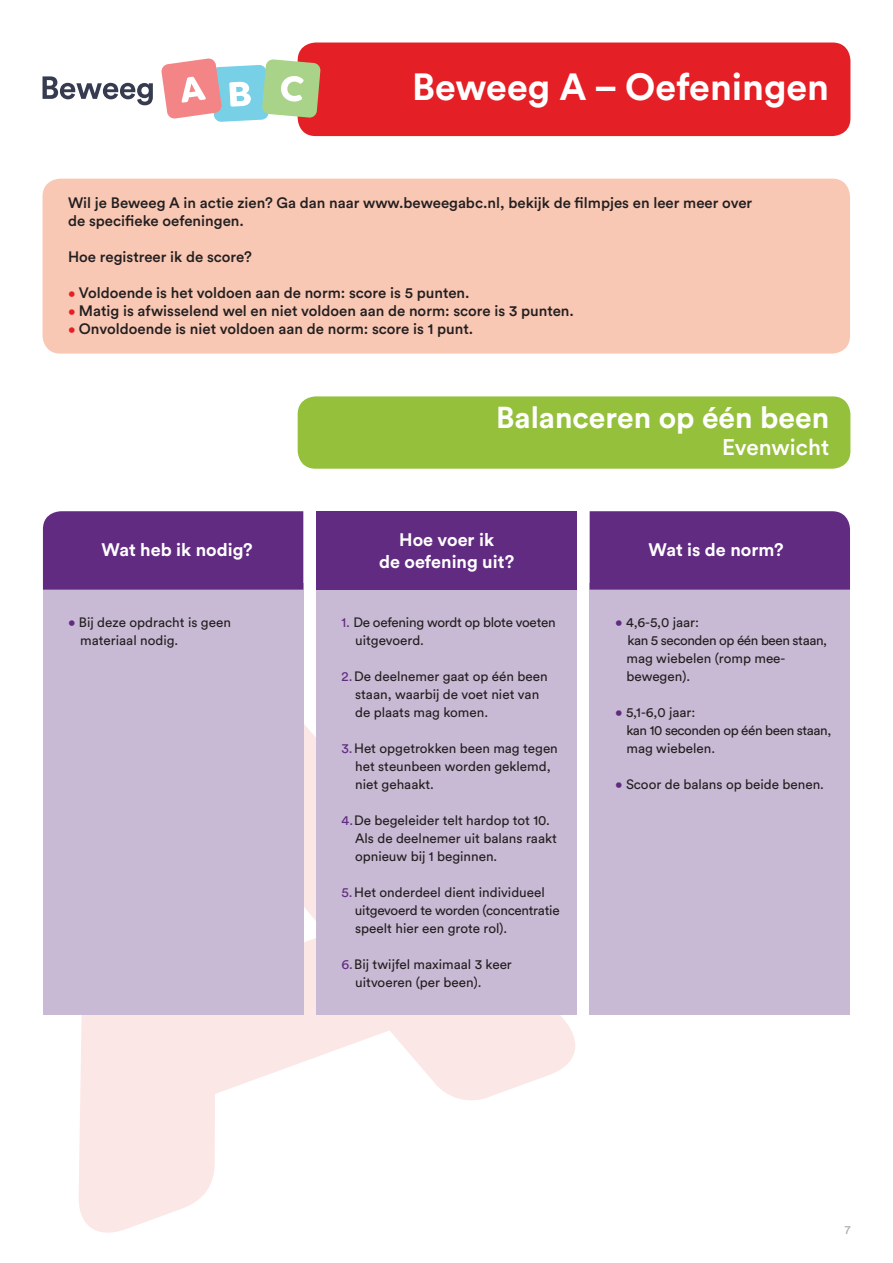
<style>
.page{position:relative;width:893px;height:1263px;background:#fff}
.page>*{position:absolute;margin:0;border:0;box-sizing:border-box;transform-origin:0 0}
.t1{font:700 37.5px "Circular Std";color:#fff}
.t2{font:700 30px "Circular Std";color:#fff}
.t3{font:500 22.5px "Circular Std";color:#fff}
.t4{font:700 18px/22.5px "Circular Std";color:#fff;text-align:center}
.t5{font:500 15px/18px "Circular Std";color:#231f20}
.t6{font:13.5px/18px "Circular Std";color:#231f20}
.t7{font:13.5px/18px "Circular Std";letter-spacing:-.03em;color:#231f20}
.t8{font:13.5px/18px "Circular Std";letter-spacing:-.02em;color:#231f20}
.t9{font:12px "Circular Std";color:#a8a9ad}
.s1{font-weight:400;font-size:13.5px;color:#e41f25}
.s2{color:#612b81}
</style>
<div class="page">
<svg style="left:79px;top:622px;width:498px;height:611px"></svg>
<div style="left:43px;top:583px;width:260px;height:432px;background:#c8bad4"></div>
<div style="left:43px;top:511px;width:260px;height:79px;background:#612b81"></div>
<div style="left:316px;top:583px;width:260px;height:432px;background:#c8bad4"></div>
<div style="left:316px;top:511px;width:260px;height:79px;background:#612b81"></div>
<div style="left:590px;top:583px;width:260px;height:432px;background:#c8bad4"></div>
<div style="left:590px;top:511px;width:260px;height:79px;background:#612b81"></div>
<div style="left:298px;top:396px;width:552px;height:73px;background:#95c03c;border-radius:18px"></div>
<div style="left:298px;top:43px;width:552px;height:93px;background:#e41f25;border-radius:18px"></div>
<svg style="left:43px;top:76px;width:110px;height:29px"></svg>
<svg style="left:161px;top:58px;width:160px;height:64px"></svg>
<div style="left:43px;top:179px;width:807px;height:175px;background:#f9c8b4;border-radius:18px"></div>
<h1 class="t1" style="left:412px;top:63px;width:419px">Beweeg A – Oefeningen</h1>
<p class="t5" style="left:68px;top:193px;width:686px">Wil je Beweeg A in actie zien? Ga dan naar www.beweegabc.nl, bekijk de filmpjes en leer meer over de specifieke oefeningen.</p>
<p class="t5" style="left:68px;top:247px;width:185px">Hoe registreer ik de score?</p>
<p class="t5" style="left:68px;top:283px;width:403px"><span class="s1">•</span> Voldoende is het voldoen aan de norm: score is 5 punten.</p>
<p class="t5" style="left:68px;top:301px;width:507px"><span class="s1">•</span> Matig is afwisselend wel en niet voldoen aan de norm: score is 3 punten.</p>
<p class="t5" style="left:68px;top:319px;width:407px"><span class="s1">•</span> Onvoldoende is niet voldoen aan de norm: score is 1 punt.</p>
<h2 class="t2" style="left:496px;top:398px;width:334px">Balanceren op één been</h2>
<h3 class="t3" style="left:722px;top:433px;width:109px">Evenwicht</h3>
<h3 class="t4" style="left:102px;top:538px;width:153px">Wat heb ik nodig?</h3>
<h3 class="t4" style="left:379px;top:528px;width:137px">Hoe voer ik<br>de oefening uit?</h3>
<h3 class="t4" style="left:648px;top:538px;width:137px">Wat is de norm?</h3>
<p class="t6" style="left:80px;top:613px;width:152px;text-indent:-12px"><span class="s2">•</span> Bij deze opdracht is geen materiaal nodig.</p>
<p class="t8" style="left:355px;top:613px;width:202px;text-indent:-14px"><span class="s2">1.</span> De oefening wordt op blote voeten uitgevoerd.</p>
<p class="t6" style="left:355px;top:667px;width:194px;text-indent:-14px"><span class="s2">2.</span> De deelnemer gaat op één been staan, waarbij de voet niet van de plaats mag komen.</p>
<p class="t6" style="left:355px;top:739px;width:204px;text-indent:-14px"><span class="s2">3.</span> Het opgetrokken been mag tegen het steunbeen worden geklemd, niet gehaakt.</p>
<p class="t6" style="left:355px;top:811px;width:203px;text-indent:-14px"><span class="s2">4.</span> De begeleider telt hardop tot 10.<br>Als de deelnemer uit balans raakt opnieuw bij 1 beginnen.</p>
<p class="t6" style="left:355px;top:883px;width:206px;text-indent:-13px"><span class="s2">5.</span> Het onderdeel dient individueel uitgevoerd te worden (concentratie speelt hier een grote rol).</p>
<p class="t6" style="left:355px;top:955px;width:158px;text-indent:-14px"><span class="s2">6.</span> Bij twijfel maximaal 3 keer uitvoeren (per been).</p>
<p class="t6" style="left:626px;top:613px;width:202px;text-indent:-11px"><span class="s2">•</span> 4,6-5,0 jaar:<br>kan 5 seconden op één been staan, mag wiebelen (romp mee&shy;bewegen).</p>
<p class="t7" style="left:626px;top:703px;width:206px;text-indent:-11px"><span class="s2">•</span> 5,1-6,0 jaar:<br>kan 10 seconden op één been staan, mag wiebelen.</p>
<p class="t6" style="left:615px;top:775px;width:210px"><span class="s2">•</span> Scoor de balans op beide benen.</p>
<p class="t9" style="left:845px;top:1222px;width:7px">7</p>
</div>
